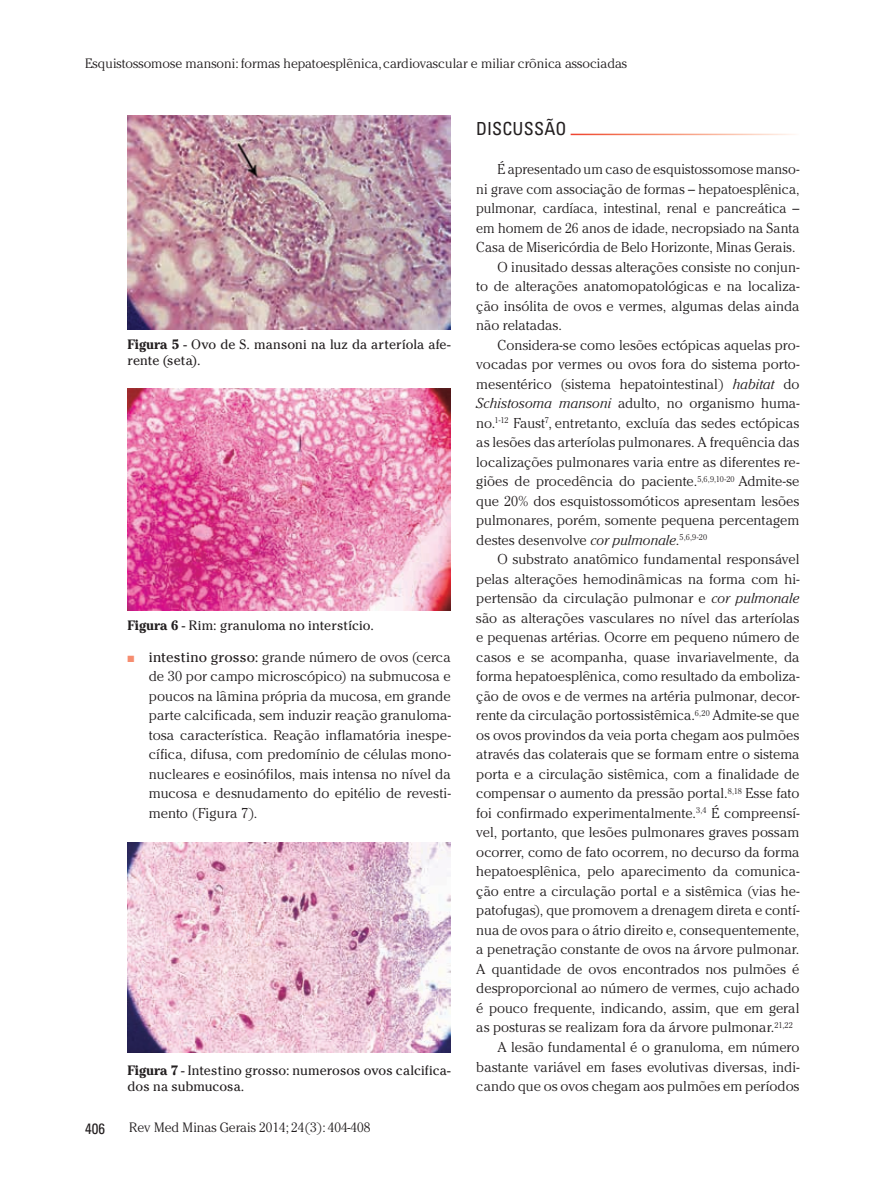
<style>
.page{position:relative;width:893px;height:1191px;background:#fff}
.page>*{position:absolute;margin:0;border:0;box-sizing:border-box;transform-origin:0 0}
.t1{font:condensed 18px "Univers LT Std";letter-spacing:.01em;color:#231f20}
.t2{font:condensed 15px "Univers LT Std";color:#231f20}
.t3{font:300 14.25px/19.5px "Cheltenham Std";color:#231f20;text-align:justify}
.t4{font:13.5px/15.8px "Cheltenham Std";letter-spacing:.005em;color:#231f20}
.t5{font:300 13.5px "Cheltenham Std";color:#231f20}
.s1{font-weight:700}
.s2{color:#f68d70}
.s3{font-weight:400}
.s4{font-style:italic}
</style>
<div class="page">
<img style="left:128px;top:116px;width:323px;height:213px">
<img style="left:128px;top:389px;width:323px;height:221px">
<img style="left:128px;top:842px;width:323px;height:210px">
<p class="t5" style="left:85px;top:56px;width:544px">Esquistossomose mansoni: formas hepatoesplênica, cardiovascular e miliar crônica associadas</p>
<p class="t4" style="left:128px;top:336px;width:325px"><span class="s1">Figura 5</span> - Ovo de S. mansoni na luz da arteríola afe&shy;rente (seta).</p>
<p class="t4" style="left:128px;top:617px;width:248px"><span class="s1">Figura 6</span> - Rim: granuloma no interstício.</p>
<p class="t3" style="left:149px;top:647px;width:303px;text-indent:-21px"><span class="s2">■</span> <span class="s3">intestino grosso:</span> grande número de ovos (cerca de 30 por campo microscópico) na submucosa e poucos na lâmina própria da mucosa, em grande parte calcificada, sem induzir reação granuloma&shy;tosa característica. Reação inflamatória inespe&shy;cífica, difusa, com predomínio de células mono&shy;nucleares e eosinófilos, mais intensa no nível da mucosa e desnudamento do epitélio de revesti&shy;mento (Figura 7).</p>
<p class="t4" style="left:128px;top:1062px;width:325px"><span class="s1">Figura 7</span> - Intestino grosso: numerosos ovos calcifica&shy;dos na submucosa.</p>
<p class="t2" style="left:85px;top:1119px;width:21px">406</p>
<p class="t5" style="left:129px;top:1120px;width:243px">Rev Med Minas Gerais 2014; 24(3): 404-408</p>
<p class="t1" style="left:476px;top:117px;width:92px">DISCUSSÃO</p>
<p class="t3" style="left:497px;top:159px;width:303px">É apresentado um caso de esquistossomose manso-</p>
<p class="t3" style="left:476px;top:179px;width:325px">ni grave com associação de formas – hepatoesplênica,</p>
<p class="t3" style="left:476px;top:198px;width:325px">pulmonar, cardíaca, intestinal, renal e pancreática –</p>
<p class="t3" style="left:476px;top:218px;width:325px">em homem de 26 anos de idade, necropsiado na Santa</p>
<p class="t3" style="left:476px;top:237px;width:321px">Casa de Misericórdia de Belo Horizonte, Minas Gerais.</p>
<p class="t3" style="left:497px;top:257px;width:303px">O inusitado dessas alterações consiste no conjun-</p>
<p class="t3" style="left:476px;top:276px;width:325px">to de alterações anatomopatológicas e na localiza-</p>
<p class="t3" style="left:476px;top:296px;width:325px">ção insólita de ovos e vermes, algumas delas ainda</p>
<p class="t3" style="left:476px;top:315px;width:87px">não relatadas.</p>
<p class="t3" style="left:497px;top:335px;width:303px">Considera-se como lesões ectópicas aquelas pro-</p>
<p class="t3" style="left:476px;top:354px;width:325px">vocadas por vermes ou ovos fora do sistema porto-</p>
<p class="t3" style="left:476px;top:374px;width:325px">mesentérico (sistema hepatointestinal) <span class="s4">habitat</span> do</p>
<p class="t3" style="left:476px;top:393px;width:325px"><span class="s4">Schistosoma mansoni</span> adulto, no organismo huma-</p>
<p class="t3" style="left:476px;top:413px;width:325px">no.<sup>1-12</sup> Faust<sup>7</sup>, entretanto, excluía das sedes ectópicas</p>
<p class="t3" style="left:476px;top:432px;width:325px">as lesões das arteríolas pulmonares. A frequência das</p>
<p class="t3" style="left:476px;top:452px;width:325px">localizações pulmonares varia entre as diferentes re-</p>
<p class="t3" style="left:476px;top:471px;width:325px">giões de procedência do paciente.<sup>5,6,9,10-20</sup> Admite-se</p>
<p class="t3" style="left:476px;top:491px;width:325px">que 20% dos esquistossomóticos apresentam lesões</p>
<p class="t3" style="left:476px;top:510px;width:325px">pulmonares, porém, somente pequena percentagem</p>
<p class="t3" style="left:476px;top:530px;width:232px">destes desenvolve <span class="s4">cor pulmonale</span>.<sup>5,6,9-20</sup></p>
<p class="t3" style="left:497px;top:549px;width:303px">O substrato anatômico fundamental responsável</p>
<p class="t3" style="left:476px;top:569px;width:325px">pelas alterações hemodinâmicas na forma com hi-</p>
<p class="t3" style="left:476px;top:588px;width:325px">pertensão da circulação pulmonar e <span class="s4">cor pulmonale</span></p>
<p class="t3" style="left:476px;top:608px;width:325px">são as alterações vasculares no nível das arteríolas</p>
<p class="t3" style="left:476px;top:627px;width:325px">e pequenas artérias. Ocorre em pequeno número de</p>
<p class="t3" style="left:476px;top:647px;width:325px">casos e se acompanha, quase invariavelmente, da</p>
<p class="t3" style="left:476px;top:666px;width:325px">forma hepatoesplênica, como resultado da emboliza-</p>
<p class="t3" style="left:476px;top:686px;width:325px">ção de ovos e de vermes na artéria pulmonar, decor-</p>
<p class="t3" style="left:476px;top:705px;width:325px">rente da circulação portossistêmica.<sup>6,20</sup> Admite-se que</p>
<p class="t3" style="left:476px;top:725px;width:325px">os ovos provindos da veia porta chegam aos pulmões</p>
<p class="t3" style="left:476px;top:744px;width:325px">através das colaterais que se formam entre o sistema</p>
<p class="t3" style="left:476px;top:764px;width:325px">porta e a circulação sistêmica, com a finalidade de</p>
<p class="t3" style="left:476px;top:783px;width:325px">compensar o aumento da pressão portal.<sup>8,18</sup> Esse fato</p>
<p class="t3" style="left:476px;top:803px;width:325px">foi confirmado experimentalmente.<sup>3,4</sup> É compreensí-</p>
<p class="t3" style="left:476px;top:822px;width:325px">vel, portanto, que lesões pulmonares graves possam</p>
<p class="t3" style="left:476px;top:842px;width:325px">ocorrer, como de fato ocorrem, no decurso da forma</p>
<p class="t3" style="left:476px;top:861px;width:325px">hepatoesplênica, pelo aparecimento da comunica-</p>
<p class="t3" style="left:476px;top:881px;width:325px">ção entre a circulação portal e a sistêmica (vias he-</p>
<p class="t3" style="left:476px;top:900px;width:325px">patofugas), que promovem a drenagem direta e contí-</p>
<p class="t3" style="left:476px;top:920px;width:325px">nua de ovos para o átrio direito e, consequentemente,</p>
<p class="t3" style="left:476px;top:939px;width:325px">a penetração constante de ovos na árvore pulmonar.</p>
<p class="t3" style="left:476px;top:959px;width:325px">A quantidade de ovos encontrados nos pulmões é</p>
<p class="t3" style="left:476px;top:978px;width:325px">desproporcional ao número de vermes, cujo achado</p>
<p class="t3" style="left:476px;top:998px;width:325px">é pouco frequente, indicando, assim, que em geral</p>
<p class="t3" style="left:476px;top:1017px;width:318px">as posturas se realizam fora da árvore pulmonar.<sup>21,22</sup></p>
<p class="t3" style="left:497px;top:1037px;width:303px">A lesão fundamental é o granuloma, em número</p>
<p class="t3" style="left:476px;top:1056px;width:325px">bastante variável em fases evolutivas diversas, indi-</p>
<p class="t3" style="left:476px;top:1076px;width:325px">cando que os ovos chegam aos pulmões em períodos</p>
</div>
